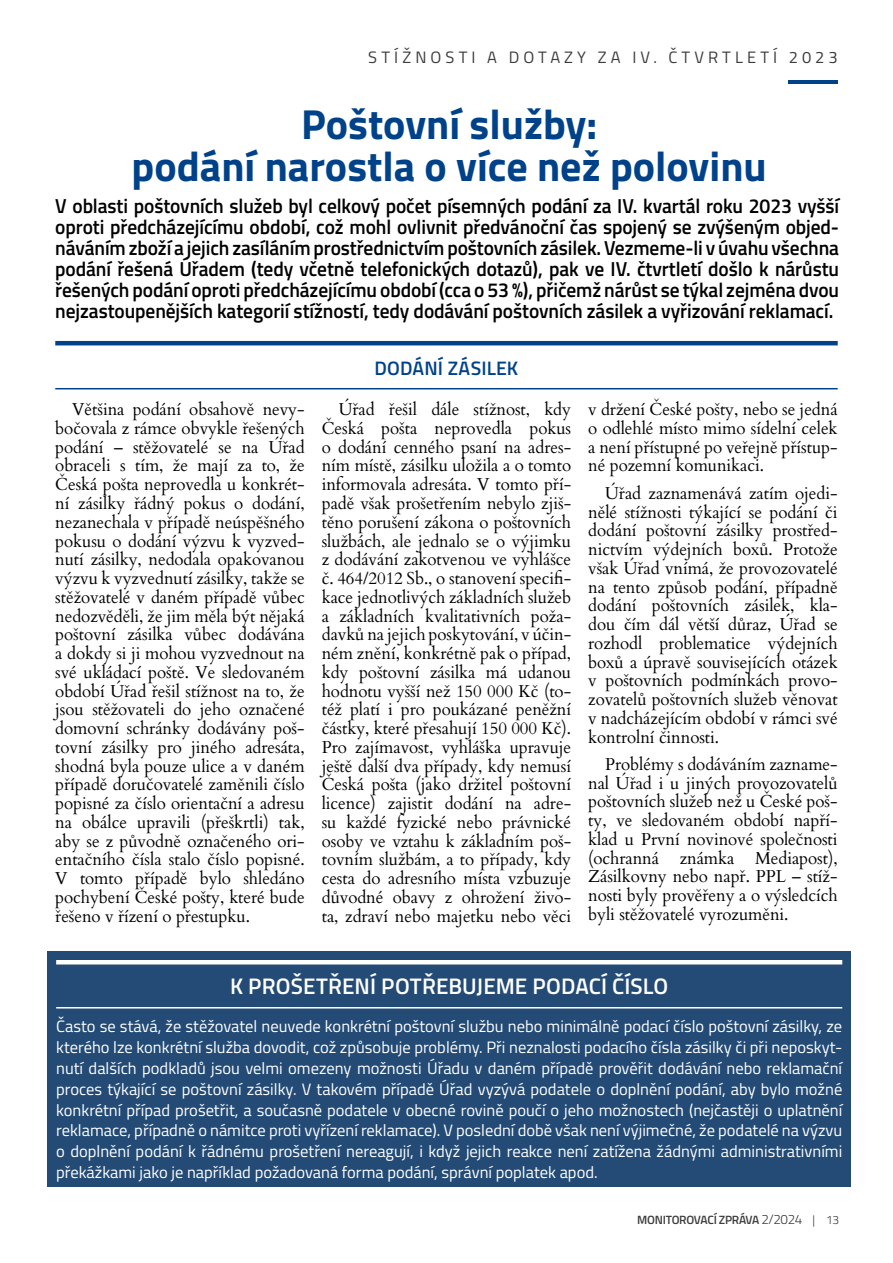
<style>
.page{position:relative;width:893px;height:1263px;background:#fff}
.page>*{position:absolute;margin:0;border:0;box-sizing:border-box;transform-origin:0 0}
.t1{font:700 42px/42px "Titillium";color:#004289;text-align:center}
.t2{font:600 22.5px "Titillium";letter-spacing:.005em;color:#fff}
.t3{font:600 20.25px/21px "Titillium";letter-spacing:-.005em;color:#000;text-align:justify;scale:.96 1}
.t4{font:600 19.5px "Titillium";letter-spacing:.005em;color:#004289}
.t5{font:17.25px/18.8px "Cardo";letter-spacing:-.005em;color:#000;text-align:justify}
.t6{font:16.5px/20.9px "Titillium";color:#fff;text-align:justify}
.t7{font:16.5px "Titillium";letter-spacing:.25em;color:#3c3c3b}
.t8{font:600 12px "Titillium";letter-spacing:-.02em;color:#3c3c3b}
.s1{font-weight:300;font-size:13.5px}
.s2{font-weight:300}
</style>
<div class="page">
<hr style="left:788px;top:80px;width:50px;height:4px;background:#004289">
<hr style="left:55px;top:341px;width:783px;height:4px;background:#004289">
<hr style="left:55px;top:388px;width:783px;height:1px;background:#004289">
<div style="left:48px;top:951px;width:803px;height:236px;background:#234b76"></div>
<hr style="left:56px;top:960px;width:786px;height:4px;background:#fff">
<hr style="left:56px;top:1007px;width:786px;height:1px;background:#fff">
<p class="t7" style="left:368px;top:46px;width:471px">STÍŽNOSTI A DOTAZY ZA IV. ČTVRTLETÍ 2023</p>
<h1 class="t1" style="left:132px;top:101px;width:637px">Poštovní služby:<br>podání narostla o více než polovinu</h1>
<p class="t3" style="left:55px;top:195px;width:818px">V oblasti poštovních služeb byl celkový počet písemných podání za IV. kvartál roku 2023 vyšší oproti předcházejícímu období, což mohl ovlivnit předvánoční čas spojený se zvýšeným objed&shy;náváním zboží a jejich zasíláním prostřednictvím poštovních zásilek. Vezmeme-li v úvahu všechna podání řešená Úřadem (tedy včetně telefonických dotazů), pak ve IV. čtvrtletí došlo k nárůstu řešených podání oproti předcházejícímu období (cca o 53 %), přičemž nárůst se týkal zejména dvou nejzastoupenějších kategorií stížností, tedy dodávání poštovních zásilek a vyřizování reklamací.</p>
<p class="t4" style="left:375px;top:354px;width:145px">DODÁNÍ ZÁSILEK</p>
<p class="t5" style="left:55px;top:399px;width:251px;text-indent:17px">Většina podání obsahově nevy&shy;bočovala z rámce obvykle řešených podání – stěžovatelé se na Úřad obraceli s tím, že mají za to, že Česká pošta neprovedla u konkrét&shy;ní zásilky řádný pokus o dodání, nezanechala v případě neúspěšného pokusu o dodání výzvu k vyzved&shy;nutí zásilky, nedodala opakovanou výzvu k vyzvednutí zásilky, takže se stěžovatelé v daném případě vůbec nedozvěděli, že jim měla být nějaká poštovní zásilka vůbec dodávána a dokdy si ji mohou vyzvednout na své ukládací poště. Ve sledovaném období Úřad řešil stížnost na to, že jsou stěžovateli do jeho označené domovní schránky dodávány poš&shy;tovní zásilky pro jiného adresáta, shodná byla pouze ulice a v daném případě doručovatelé zaměnili číslo popisné za číslo orientační a adresu na obálce upravili (přeškrtli) tak, aby se z původně označeného ori&shy;entačního čísla stalo číslo popisné.<br>V tomto případě bylo shledáno pochybení České pošty, které bude řešeno v řízení o přestupku.</p>
<p class="t5" style="left:322px;top:399px;width:251px;text-indent:17px">Úřad řešil dále stížnost, kdy Česká pošta neprovedla pokus o dodání cenného psaní na adres&shy;ním místě, zásilku uložila a o tomto informovala adresáta. V tomto pří&shy;padě však prošetřením nebylo zjiš&shy;těno porušení zákona o poštovních službách, ale jednalo se o výjimku z dodávání zakotvenou ve vyhlášce č. 464/2012 Sb., o stanovení specifi&shy;kace jednotlivých základních služeb a základních kvalitativních poža&shy;davků na jejich poskytování, v účin&shy;ném znění, konkrétně pak o případ, kdy poštovní zásilka má udanou hodnotu vyšší než 150 000 Kč (to&shy;též platí i pro poukázané peněžní částky, které přesahují 150 000 Kč).<br>Pro zajímavost, vyhláška upravuje ještě další dva případy, kdy nemusí Česká pošta (jako držitel poštovní licence) zajistit dodání na adre&shy;su každé fyzické nebo právnické osoby ve vztahu k základním poš&shy;tovním službám, a to případy, kdy cesta do adresního místa vzbuzuje důvodné obavy z ohrožení živo&shy;ta, zdraví nebo majetku nebo věci</p>
<p class="t5" style="left:588px;top:399px;width:251px">v držení České pošty, nebo se jedná o odlehlé místo mimo sídelní celek a není přístupné po veřejně přístup&shy;né pozemní komunikaci.</p>
<p class="t5" style="left:588px;top:483px;width:251px;text-indent:17px">Úřad zaznamenává zatím ojedi&shy;nělé stížnosti týkající se podání či dodání poštovní zásilky prostřed&shy;nictvím výdejních boxů. Protože však Úřad vnímá, že provozovatelé na tento způsob podání, případně dodání poštovních zásilek, kla&shy;dou čím dál větší důraz, Úřad se rozhodl problematice výdejních boxů a úpravě souvisejících otázek v poštovních podmínkách provo&shy;zovatelů poštovních služeb věnovat v nadcházejícím období v rámci své kontrolní činnosti.</p>
<p class="t5" style="left:588px;top:754px;width:251px;text-indent:17px">Problémy s dodáváním zazname&shy;nal Úřad i u jiných provozovatelů poštovních služeb než u České poš&shy;ty, ve sledovaném období napří&shy;klad u První novinové společnosti (ochranná známka Mediapost), Zásilkovny nebo např. PPL – stíž&shy;nosti byly prověřeny a o výsledcích byli stěžovatelé vyrozuměni.</p>
<h2 class="t2" style="left:230px;top:969px;width:440px">K PROŠETŘENÍ POTŘEBUJEME PODACÍ ČÍSLO</h2>
<p class="t6" style="left:56px;top:1015px;width:788px">Často se stává, že stěžovatel neuvede konkrétní poštovní službu nebo minimálně podací číslo poštovní zásilky, ze kterého lze konkrétní služba dovodit, což způsobuje problémy. Při neznalosti podacího čísla zásilky či při neposkyt&shy;nutí dalších podkladů jsou velmi omezeny možnosti Úřadu v daném případě prověřit dodávání nebo reklamační proces týkající se poštovní zásilky. V takovém případě Úřad vyzývá podatele o doplnění podání, aby bylo možné konkrétní případ prošetřit, a současně podatele v obecné rovině poučí o jeho možnostech (nejčastěji o uplatnění reklamace, případně o námitce proti vyřízení reklamace). V poslední době však není výjimečné, že podatelé na výzvu o doplnění podání k řádnému prošetření nereagují, i když jejich reakce není zatížena žádnými administrativními překážkami jako je například požadovaná forma podání, správní poplatek apod.</p>
<p class="t8" style="left:637px;top:1211px;width:203px">MONITOROVACÍ ZPRÁVA <span class="s1">2/2024</span> <span class="s2">| 13</span></p>
</div>
